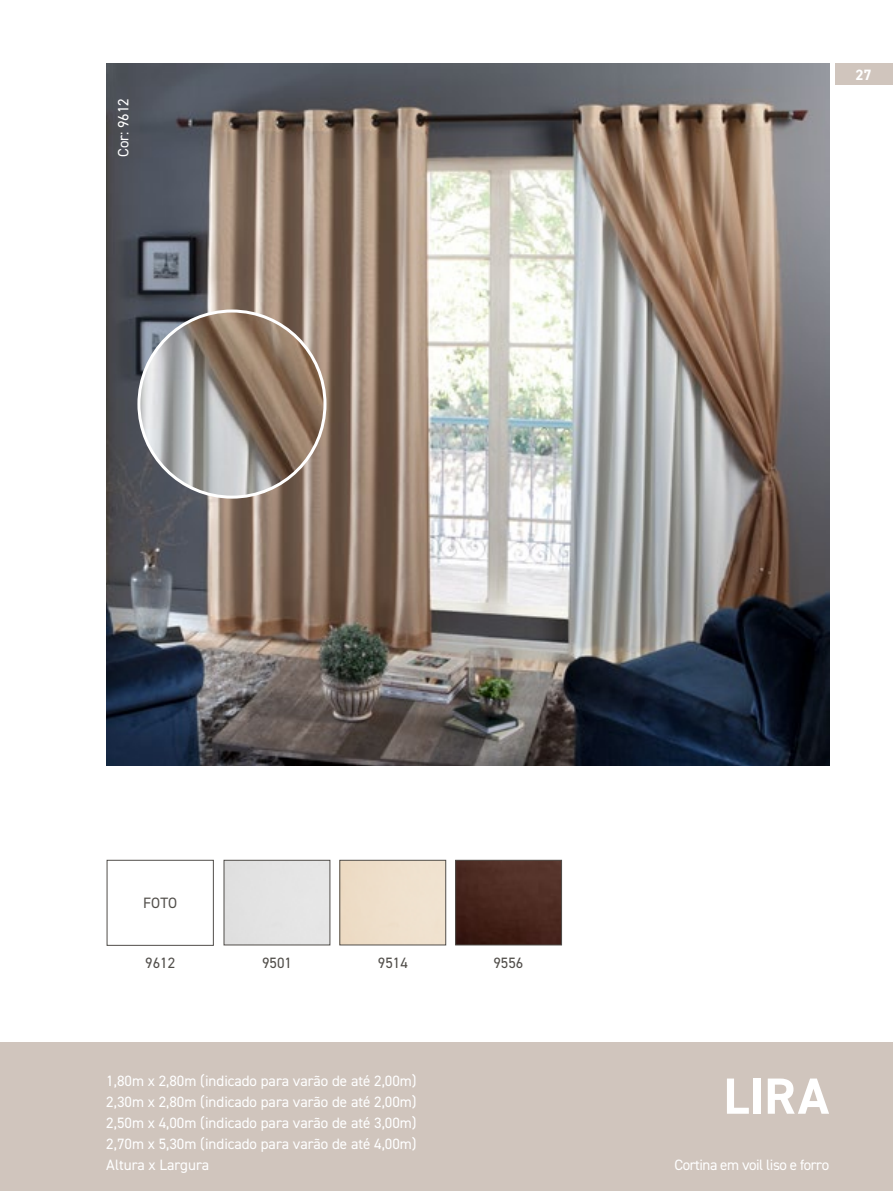
<style>
.page{position:relative;width:893px;height:1191px;background:#fff}
.page>*{position:absolute;margin:0;border:0;box-sizing:border-box;transform-origin:0 0}
.t1{font:700 51px "DIN2014";color:#fff}
.t2{font:15px/21px "DIN2014";color:#fff;text-align:justify}
.t3{font:15px "DIN2014";letter-spacing:-.03em;color:#fff}
.t4{font:15px "DIN2014";color:#514e4a}
.t5{font:700 15px "DIN2014";color:#fff}
</style>
<div class="page">
<div style="left:0;top:1042px;width:893px;height:149px;background:#d0c5bd"></div>
<img style="left:106px;top:64px;width:723px;height:701px">
<div style="left:339px;top:860px;width:107px;height:85px;border:1px solid #514e4a"></div>
<img style="left:457px;top:862px;width:103px;height:81px">
<div style="left:455px;top:860px;width:107px;height:85px;border:1px solid #514e4a"></div>
<div style="left:107px;top:860px;width:107px;height:85px;border:1px solid #514e4a"></div>
<img style="left:139px;top:311px;width:186px;height:186px;border-radius:93px">
<div style="left:836px;top:64px;width:57px;height:21px;background:#d0c5bd"></div>
<p class="t2" style="left:113px;top:157px;width:61px;rotate:-90deg">Cor: 9612</p>
<p class="t5" style="left:855px;top:65px;width:18px">27</p>
<p class="t4" style="left:143px;top:893px;width:36px">FOTO</p>
<p class="t4" style="left:145px;top:953px;width:31px">9612</p>
<p class="t4" style="left:262px;top:953px;width:31px">9501</p>
<p class="t4" style="left:378px;top:953px;width:31px">9514</p>
<p class="t4" style="left:493px;top:953px;width:31px">9556</p>
<p class="t2" style="left:106px;top:1069px;width:312px">1,80m x 2,80m (indicado para varão de até 2,00m)<br>2,30m x 2,80m (indicado para varão de até 2,00m)<br>2,50m x 4,00m (indicado para varão de até 3,00m)<br>2,70m x 5,30m (indicado para varão de até 4,00m)<br>Altura x Largura</p>
<h1 class="t1" style="left:723px;top:1062px;width:107px">LIRA</h1>
<p class="t3" style="left:674px;top:1155px;width:156px">Cortina em voil liso e forro</p>
</div>
